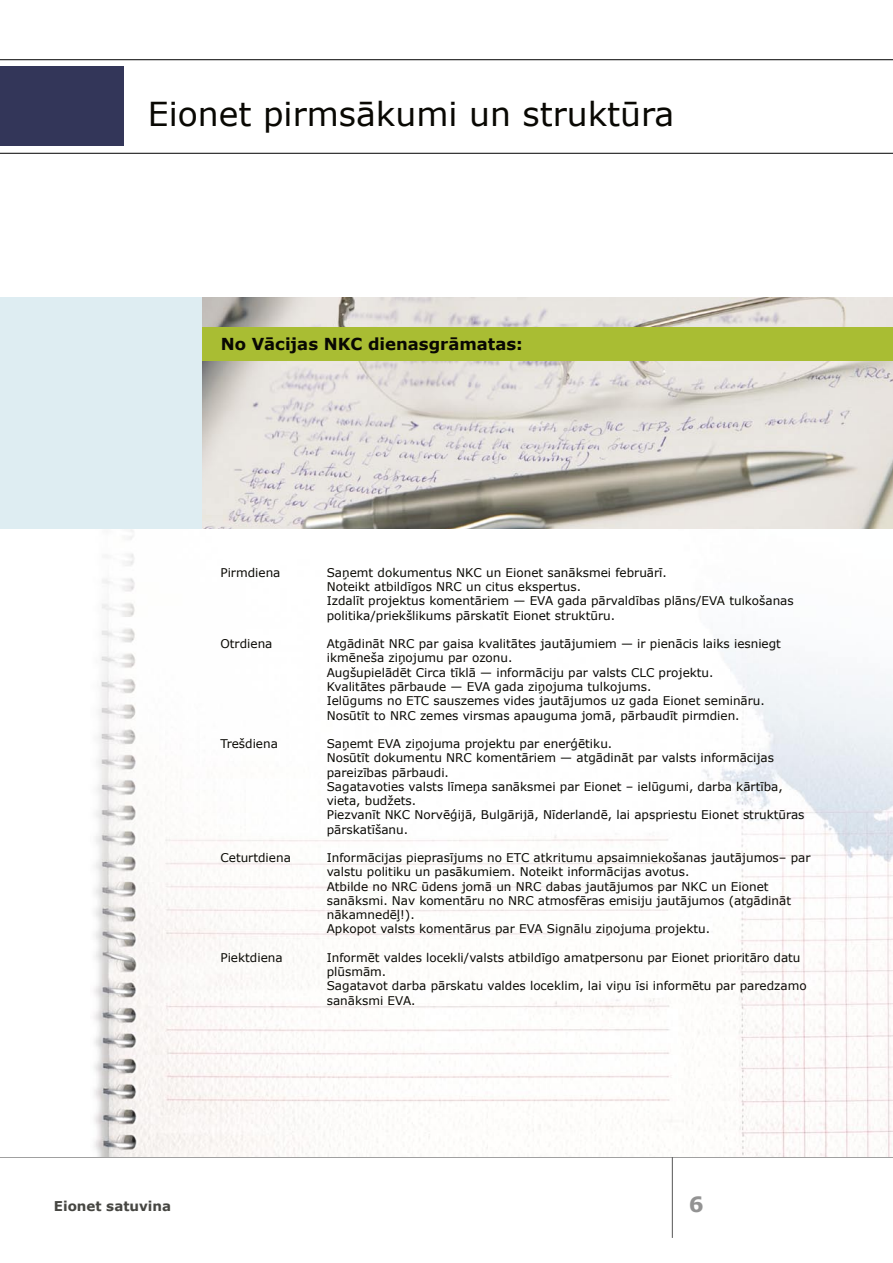
<style>
.page{position:relative;width:893px;height:1263px;background:#fff}
.page>*{position:absolute;margin:0;border:0;box-sizing:border-box;transform-origin:0 0}
.Page_Title{font:33px "Verdana";color:#090803}
.t1{font:700 21px "Verdana";color:#939393}
.SubTitle{font:700 16.5px "Verdana";color:#090803}
.t2{font:700 13.5px "Verdana";color:#464642}
.Diary{font:12px/14.2px "Verdana";color:#090803}
</style>
<div class="page">
<hr style="left:672px;top:1157px;width:1px;height:81px;background:#565656">
<img style="left:94px;top:529px;width:799px;height:628px">
<div style="left:0;top:298px;width:210px;height:231px;background:#deedf2"></div>
<img style="left:202px;top:298px;width:691px;height:231px">
<div style="left:0;top:67px;width:124px;height:79px;background:#333659"></div>
<hr style="left:0;top:153px;width:893px;height:1px;background:#000">
<hr style="left:0;top:59px;width:893px;height:1px;background:#000">
<div style="left:202px;top:327px;width:691px;height:34px;background:#a9bd33"></div>
<p class="Page_Title" style="left:148px;top:93px;width:528px">Eionet pirmsākumi un struktūra</p>
<p class="SubTitle" style="left:221px;top:334px;width:304px">No Vācijas NKC dienasgrāmatas:</p>
<p class="Diary" style="left:220px;top:565px;width:62px">Pirmdiena</p>
<p class="Diary" style="left:327px;top:565px;width:342px">Saņemt dokumentus NKC un Eionet sanāksmei februārī.</p>
<p class="Diary" style="left:327px;top:579px;width:256px">Noteikt atbildīgos NRC un citus ekspertus.</p>
<p class="Diary" style="left:327px;top:594px;width:468px">Izdalīt projektus komentāriem — EVA gada pārvaldības plāns/EVA tulkošanas politika/priekšlikums pārskatīt Eionet struktūru.</p>
<p class="Diary" style="left:220px;top:636px;width:54px">Otrdiena</p>
<p class="Diary" style="left:327px;top:636px;width:456px">Atgādināt NRC par gaisa kvalitātes jautājumiem — ir pienācis laiks iesniegt ikmēneša ziņojumu par ozonu.</p>
<p class="Diary" style="left:327px;top:665px;width:388px">Augšupielādēt Circa tīklā — informāciju par valsts CLC projektu.</p>
<p class="Diary" style="left:327px;top:679px;width:326px">Kvalitātes pārbaude — EVA gada ziņojuma tulkojums.</p>
<p class="Diary" style="left:327px;top:693px;width:440px">Ielūgums no ETC sauszemes vides jautājumos uz gada Eionet semināru.</p>
<p class="Diary" style="left:327px;top:708px;width:414px">Nosūtīt to NRC zemes virsmas apauguma jomā, pārbaudīt pirmdien.</p>
<p class="Diary" style="left:220px;top:736px;width:59px">Trešdiena</p>
<p class="Diary" style="left:327px;top:736px;width:287px">Saņemt EVA ziņojuma projektu par enerģētiku.</p>
<p class="Diary" style="left:327px;top:750px;width:449px">Nosūtīt dokumentu NRC komentāriem — atgādināt par valsts informācijas pareizības pārbaudi.</p>
<p class="Diary" style="left:327px;top:779px;width:458px">Sagatavoties valsts līmeņa sanāksmei par Eionet – ielūgumi, darba kārtība, vieta, budžets.</p>
<p class="Diary" style="left:327px;top:807px;width:479px">Piezvanīt NKC Norvēģijā, Bulgārijā, Nīderlandē, lai apspriestu Eionet struktūras pārskatīšanu.</p>
<p class="Diary" style="left:220px;top:850px;width:72px">Ceturtdiena</p>
<p class="Diary" style="left:327px;top:850px;width:485px">Informācijas pieprasījums no ETC atkritumu apsaimniekošanas jautājumos– par valstu politiku un pasākumiem. Noteikt informācijas avotus.</p>
<p class="Diary" style="left:327px;top:879px;width:466px">Atbilde no NRC ūdens jomā un NRC dabas jautājumos par NKC un Eionet sanāksmi. Nav komentāru no NRC atmosfēras emisiju jautājumos (atgādināt nākamnedēļ!).</p>
<p class="Diary" style="left:327px;top:921px;width:385px">Apkopot valsts komentārus par EVA Signālu ziņojuma projektu.</p>
<p class="Diary" style="left:220px;top:950px;width:64px">Piektdiena</p>
<p class="Diary" style="left:327px;top:950px;width:475px">Informēt valdes locekli/valsts atbildīgo amatpersonu par Eionet prioritāro datu plūsmām.</p>
<p class="Diary" style="left:327px;top:978px;width:481px">Sagatavot darba pārskatu valdes loceklim, lai viņu īsi informētu par paredzamo sanāksmi EVA.</p>
<p class="t2" style="left:54px;top:1198px;width:119px">Eionet satuvina</p>
<h2 class="t1" style="left:689px;top:1191px;width:16px">6</h2>
</div>
